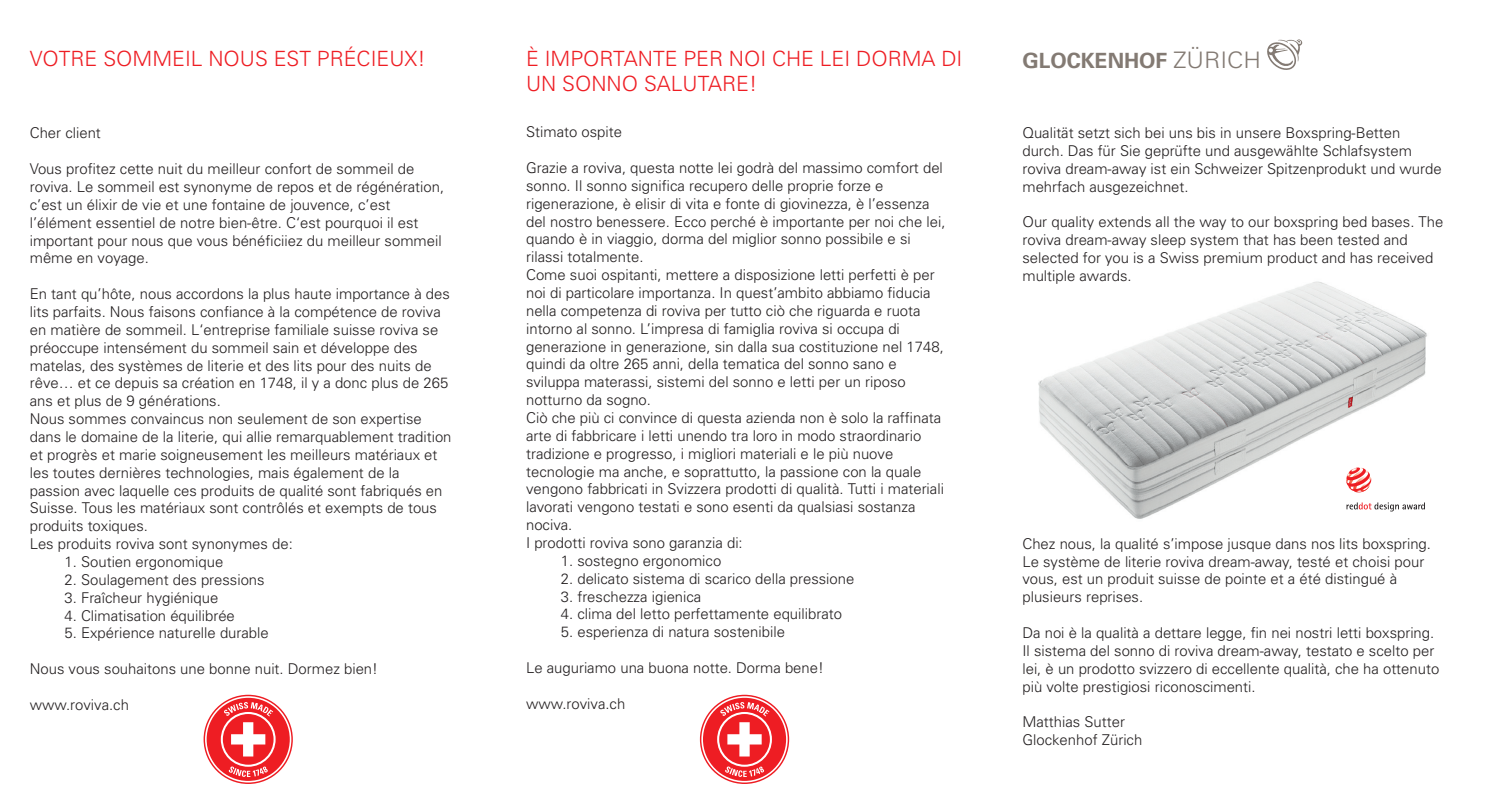
<style>
.page{position:relative;width:1489px;height:794px;background:#fff}
.page>*{position:absolute;margin:0;border:0;box-sizing:border-box;transform-origin:0 0}
.t1{font:300 21px/25.2px "Univers";color:#ee1d23}
.t2{font:700 21px "Univers";color:#837a73}
.t3{font:300 14.88px/17.8px "Univers";color:#231f20}
.s1{font-weight:300;font-size:22.75px}
</style>
<div class="page">
<img style="left:1038px;top:281px;width:389px;height:238px">
<div style="left:1341px;top:463px;width:88px;height:49px;background:#fff"></div>
<svg style="left:1346px;top:502px;width:78px;height:9px"></svg>
<svg style="left:1346px;top:467px;width:25px;height:25px"></svg>
<svg style="left:700px;top:694px;width:89px;height:90px"></svg>
<svg style="left:203px;top:694px;width:90px;height:90px"></svg>
<svg style="left:1267px;top:39px;width:35px;height:31px"></svg>
<h1 class="t1" style="left:30px;top:46px;width:397px">VOTRE SOMMEIL NOUS EST PRÉCIEUX!</h1>
<p class="t3" style="left:30px;top:124px;width:73px">Cher client</p>
<p class="t3" style="left:30px;top:160px;width:416px">Vous profitez cette nuit du meilleur confort de sommeil de roviva. Le sommeil est synonyme de repos et de régénération, c’est un élixir de vie et une fontaine de jouvence, c’est l’élément essentiel de notre bien-être. C‘est pourquoi il est important pour nous que vous bénéficiiez du meilleur sommeil même en voyage.</p>
<p class="t3" style="left:30px;top:285px;width:423px">En tant qu’hôte, nous accordons la plus haute importance à des lits parfaits. Nous faisons confiance à la compétence de roviva en matière de sommeil. L‘entreprise familiale suisse roviva se préoccupe intensément du sommeil sain et développe des matelas, des systèmes de literie et des lits pour des nuits de rêve… et ce depuis sa création en 1748, il y a donc plus de 265 ans et plus de 9 générations.<br>Nous sommes convaincus non seulement de son expertise dans le domaine de la literie, qui allie remarquablement tradition et progrès et marie soigneusement les meilleurs matériaux et les toutes dernières technologies, mais également de la passion avec laquelle ces produits de qualité sont fabriqués en Suisse. Tous les matériaux sont contrôlés et exempts de tous produits toxiques.<br>Les produits roviva sont synonymes de:</p>
<p class="t3" style="left:64px;top:553px;width:160px">1. Soutien ergonomique</p>
<p class="t3" style="left:64px;top:570px;width:202px">2. Soulagement des pressions</p>
<p class="t3" style="left:64px;top:588px;width:155px">3. Fraîcheur hygiénique</p>
<p class="t3" style="left:64px;top:606px;width:172px">4. Climatisation équilibrée</p>
<p class="t3" style="left:64px;top:624px;width:206px">5. Expérience naturelle durable</p>
<p class="t3" style="left:30px;top:660px;width:350px">Nous vous souhaitons une bonne nuit. Dormez bien!</p>
<p class="t3" style="left:30px;top:695px;width:101px">www.roviva.ch</p>
<h1 class="t1" style="left:526px;top:46px;width:438px">È IMPORTANTE PER NOI CHE LEI DORMA DI<br>UN SONNO SALUTARE!</h1>
<p class="t3" style="left:526px;top:123px;width:97px">Stimato ospite</p>
<p class="t3" style="left:526px;top:159px;width:421px">Grazie a roviva, questa notte lei godrà del massimo comfort del sonno. Il sonno significa recupero delle proprie forze e rigenerazione, è elisir di vita e fonte di giovinezza, è l’essenza del nostro benessere. Ecco perché è importante per noi che lei, quando è in viaggio, dorma del miglior sonno possibile e si rilassi totalmente.<br>Come suoi ospitanti, mettere a disposizione letti perfetti è per noi di particolare importanza. In quest’ambito abbiamo fiducia nella competenza di roviva per tutto ciò che riguarda e ruota intorno al sonno. L’impresa di famiglia roviva si occupa di generazione in generazione, sin dalla sua costituzione nel 1748, quindi da oltre 265 anni, della tematica del sonno sano e sviluppa materassi, sistemi del sonno e letti per un riposo notturno da sogno.<br>Ciò che più ci convince di questa azienda non è solo la raffinata arte di fabbricare i letti unendo tra loro in modo straordinario tradizione e progresso, i migliori materiali e le più nuove tecnologie ma anche, e soprattutto, la passione con la quale vengono fabbricati in Svizzera prodotti di qualità. Tutti i materiali lavorati vengono testati e sono esenti da qualsiasi sostanza nociva.<br>I prodotti roviva sono garanzia di:</p>
<p class="t3" style="left:561px;top:552px;width:162px">1. sostegno ergonomico</p>
<p class="t3" style="left:561px;top:569px;width:295px">2. delicato sistema di scarico della pressione</p>
<p class="t3" style="left:561px;top:587px;width:142px">3. freschezza igienica</p>
<p class="t3" style="left:561px;top:605px;width:283px">4. clima del letto perfettamente equilibrato</p>
<p class="t3" style="left:561px;top:623px;width:226px">5. esperienza di natura sostenibile</p>
<p class="t3" style="left:526px;top:659px;width:299px">Le auguriamo una buona notte. Dorma bene!</p>
<p class="t3" style="left:526px;top:694px;width:101px">www.roviva.ch</p>
<h1 class="t2" style="left:1022px;top:48px;width:240px">GLOCKENHOF <span class="s1">ZÜRICH</span></h1>
<p class="t3" style="left:1022px;top:124px;width:421px">Qualität setzt sich bei uns bis in unsere Boxspring-Betten durch. Das für Sie geprüfte und ausgewählte Schlafsystem roviva dream-away ist ein Schweizer Spitzenprodukt und wurde mehrfach ausgezeichnet.</p>
<p class="t3" style="left:1022px;top:213px;width:422px">Our quality extends all the way to our boxspring bed bases. The roviva dream-away sleep system that has been tested and selected for you is a Swiss premium product and has received multiple awards.</p>
<p class="t3" style="left:1022px;top:534px;width:410px">Chez nous, la qualité s’impose jusque dans nos lits boxspring.<br>Le système de literie roviva dream-away, testé et choisi pour vous, est un produit suisse de pointe et a été distingué à plusieurs reprises.</p>
<p class="t3" style="left:1022px;top:624px;width:418px">Da noi è la qualità a dettare legge, fin nei nostri letti boxspring.<br>Il sistema del sonno di roviva dream-away, testato e scelto per lei, è un prodotto svizzero di eccellente qualità, che ha ottenuto più volte prestigiosi riconoscimenti.</p>
<p class="t3" style="left:1022px;top:713px;width:121px">Matthias Sutter<br>Glockenhof Zürich</p>
</div>
